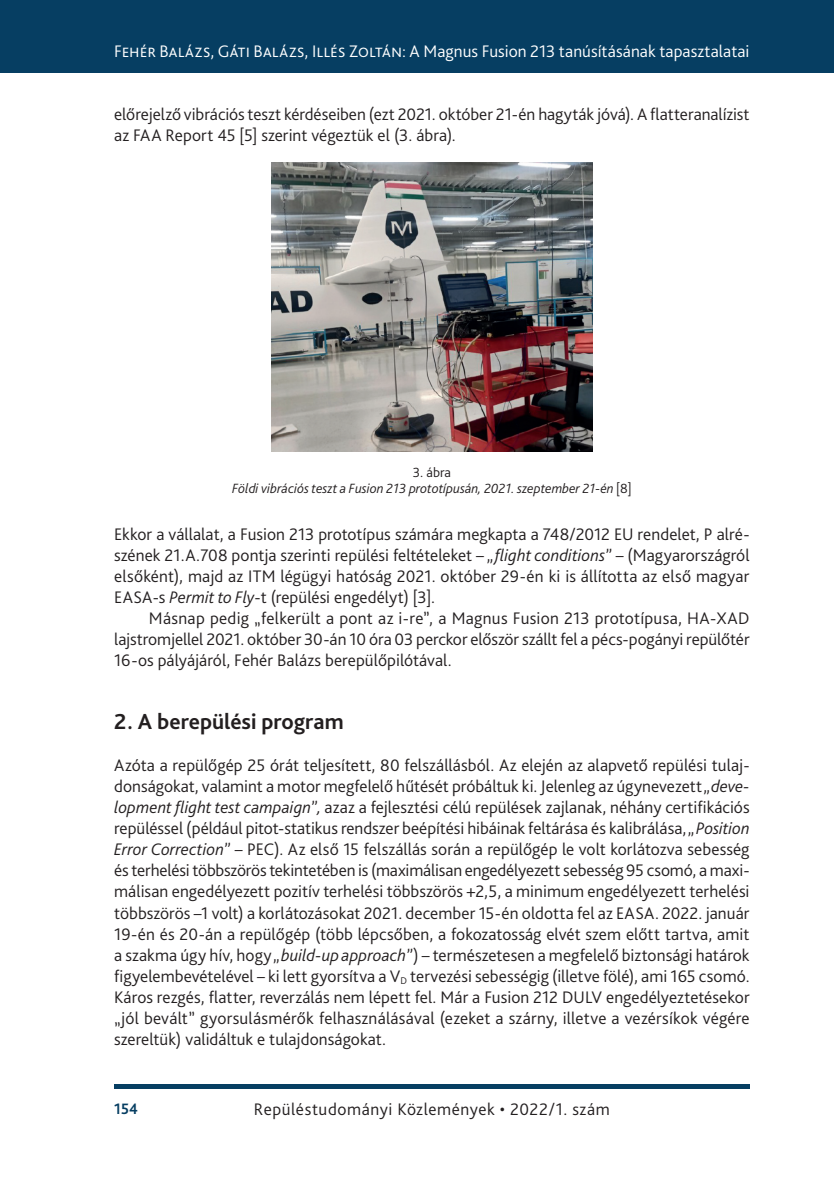
<style>
.page{position:relative;width:834px;height:1181px;background:#fff}
.page>*{position:absolute;margin:0;border:0;box-sizing:border-box;transform-origin:0 0}
._1_1__Head_bold_13{font:700 22.75px "Bliss Pro";color:#231f20}
._2__Body_1st_paragra{font:300 17.5px/21px "Bliss Pro";letter-spacing:.005em;color:#231f20;text-align:justify}
._1__Body{font:300 17.5px/21px "Bliss Pro";color:#231f20;text-align:justify}
.t1{font:300 17.5px "Bliss Pro";letter-spacing:.005em;color:#fff}
._2__Body_1st_paragra-2{font:300 17.5px "Bliss Pro";letter-spacing:.03em;color:#231f20}
.t2{font:700 15.75px "Bliss Pro";color:#063e62;scale:.95 1}
.Ábra__képalárás{font:italic 300 14px "Bliss Pro";color:#231f20}
.Ábra_címe{font:300 14px "Bliss Pro";color:#231f20}
.s1{font-style:normal}
.s2{font-style:italic}
</style>
<div class="page">
<div style="left:0;top:0;width:833px;height:73px;background:#063e62"></div>
<hr style="left:833px;top:0;width:1px;height:73px;background:#063e62">
<div style="left:114px;top:1084px;width:635px;height:5px;background:#063e62"></div>
<img style="left:271px;top:162px;width:321px;height:289px">
<p class="t1" style="left:114px;top:41px;width:636px">Fehér Balázs, Gáti Balázs, Illés Zoltán: A Magnus Fusion 213 tanúsításának tapasztalatai</p>
<p class="_2__Body_1st_paragra" style="left:114px;top:103px;width:636px">előrejelző vibrációs teszt kérdéseiben (ezt 2021. október 21-én hagyták jóvá). A flatteranalízist az FAA Report 45 [5] szerint végeztük el (3. ábra).</p>
<p class="Ábra_címe" style="left:413px;top:464px;width:39px">3. ábra</p>
<p class="Ábra__képalárás" style="left:232px;top:480px;width:401px">Földi vibrációs teszt a Fusion 213 prototípusán, 2021. szeptember 21-én <span class="s1">[8]</span></p>
<p class="_2__Body_1st_paragra" style="left:114px;top:523px;width:636px">Ekkor a vállalat, a Fusion 213 prototípus számára megkapta a -748/2012 EU rendelet, P alré&shy;szének 21.A.708 pontja szerinti repülési feltételeket – <span class="s2">„flight conditions”</span> – (Magyarországról elsőként), majd az ITM légügyi hatóság 2021. október 29-én ki is állította az első magyar EASA-s <span class="s2">Permit to Fly</span>-t (repülési engedélyt) [3].</p>
<p class="_1__Body" style="left:114px;top:607px;width:636px;text-indent:35px">Másnap pedig „felkerült a pont az i-re”, a Magnus Fusion 213 prototípusa, HA-XAD lajstromjellel 2021. október 30-án 10 óra 03 perckor először szállt fel a pécs-pogányi repülőtér 16-os pályájáról, Fehér Balázs berepülőpilótával.</p>
<p class="_1_1__Head_bold_13" style="left:114px;top:708px;width:231px">2. A berepülési program</p>
<p class="_2__Body_1st_paragra" style="left:114px;top:754px;width:637px">Azóta a repülőgép 25 órát teljesített, 80 felszállásból. Az elején az alapvető repülési tulaj&shy;donságokat, valamint a motor megfelelő hűtését próbáltuk ki. Jelenleg az úgynevezett <span class="s2">„deve&shy;lopment flight test campaign”,</span> azaz a fejlesztési célú repülések zajlanak, néhány certifikációs repüléssel (például pitot-statikus rendszer beépítési hibáinak feltárása és kalibrálása, <span class="s2">„Position Error Correction”</span> – PEC). Az első 15 felszállás során a repülőgép le volt korlátozva sebesség és terhelési többszörös tekintetében is (maximálisan engedélyezett sebesség 95 csomó, a maxi&shy;málisan engedélyezett pozitív terhelési többszörös +2,5, a minimum engedélyezett terhelési többszörös –1 volt) a korlátozásokat 2021. december 15-én oldotta fel az EASA. 2022. január 19-én és -20-án a repülőgép (több lépcsőben, a fokozatosság elvét szem előtt tartva, amit a szakma úgy hív, hogy <span class="s2">„build-up approach”</span>) – természetesen a megfelelő biztonsági határok figyelembevételével – ki lett gyorsítva a V<sub>D</sub> tervezési sebességig (illetve fölé), ami 165 csomó.<br>Káros rezgés, flatter, reverzálás nem lépett fel. Már a Fusion 212 DULV engedélyeztetésekor „jól bevált” gyorsulásmérők felhasználásával (ezeket a szárny, illetve a vezérsíkok végére szereltük) validáltuk e tulajdonságokat.</p>
<p class="t2" style="left:114px;top:1099px;width:27px">154</p>
<p class="_2__Body_1st_paragra-2" style="left:254px;top:1098px;width:357px">Repüléstudományi Közlemények • 2022/1. szám</p>
</div>
